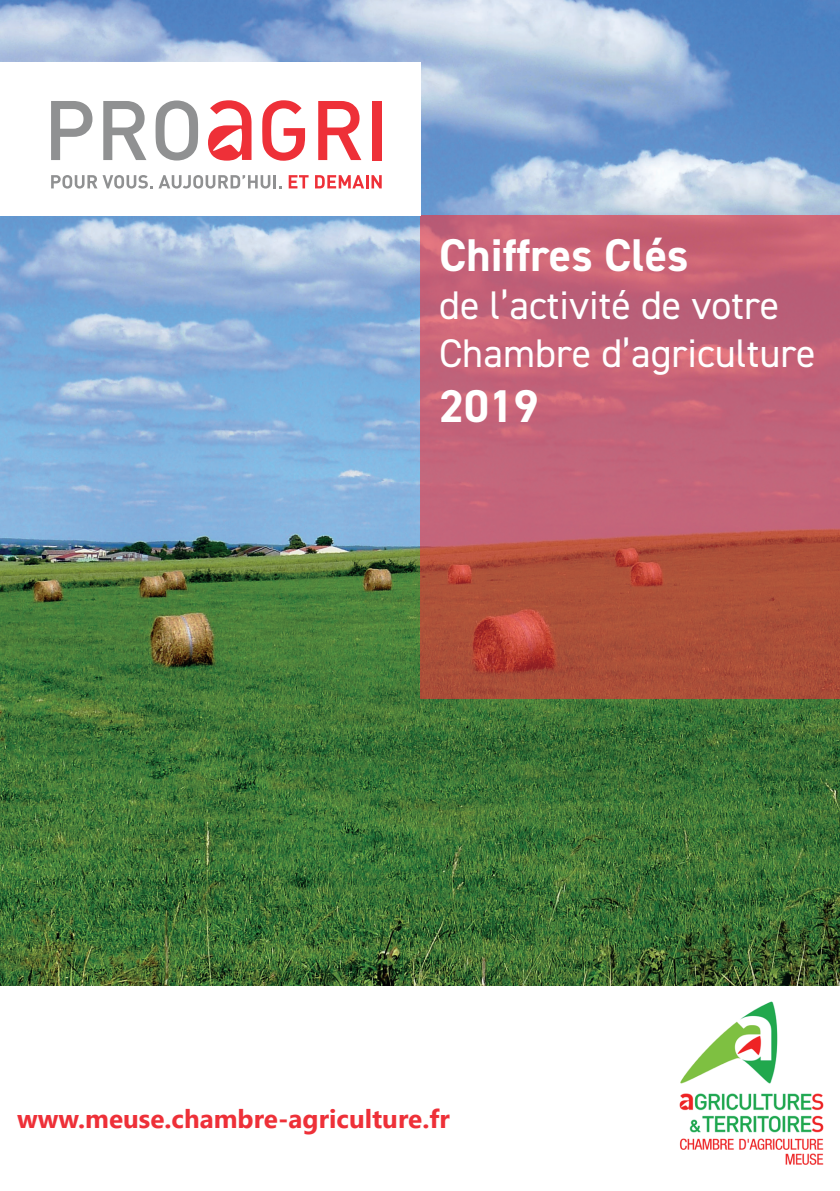
<style>
.page{position:relative;width:840px;height:1191px;background:#fff}
.page>*{position:absolute;margin:0;border:0;box-sizing:border-box;transform-origin:0 0}
.t1{font:700 46px "DIN2014";color:#fff}
.t2{font:40px/48px "DIN2014";color:#fff}
.t3{font:700 26px "Segoe UI";color:#ee3038}
</style>
<div class="page">
<img style="left:679px;top:1001px;width:145px;height:164px">
<img style="left:0;top:0;width:839px;height:985px">
<svg style="left:420px;top:215px;width:419px;height:484px;fill:#c06078"></svg>
<div style="left:0;top:62px;width:420px;height:153px;background:#fff"></div>
<svg style="left:262px;top:100px;width:43px;height:61px"></svg>
<svg style="left:51px;top:175px;width:230px;height:14px"></svg>
<svg style="left:288px;top:175px;width:20px;height:13px"></svg>
<svg style="left:315px;top:175px;width:66px;height:13px"></svg>
<svg style="left:51px;top:101px;width:41px;height:59px"></svg>
<svg style="left:103px;top:101px;width:43px;height:59px"></svg>
<svg style="left:155px;top:100px;width:43px;height:60px"></svg>
<svg style="left:318px;top:101px;width:43px;height:59px"></svg>
<div style="left:372px;top:101px;width:9px;height:59px;background:#ee3038"></div>
<svg style="left:208px;top:100px;width:43px;height:61px"></svg>
<p class="t1" style="left:439px;top:224px;width:251px">Chiffres Clés</p>
<p class="t2" style="left:439px;top:280px;width:378px">de l’activité de votre<br>Chambre d’agriculture</p>
<p class="t1" style="left:439px;top:375px;width:101px">2019</p>
<p class="t3" style="left:17px;top:1094px;width:434px">www.meuse.chambre-agriculture.fr</p>
</div>
